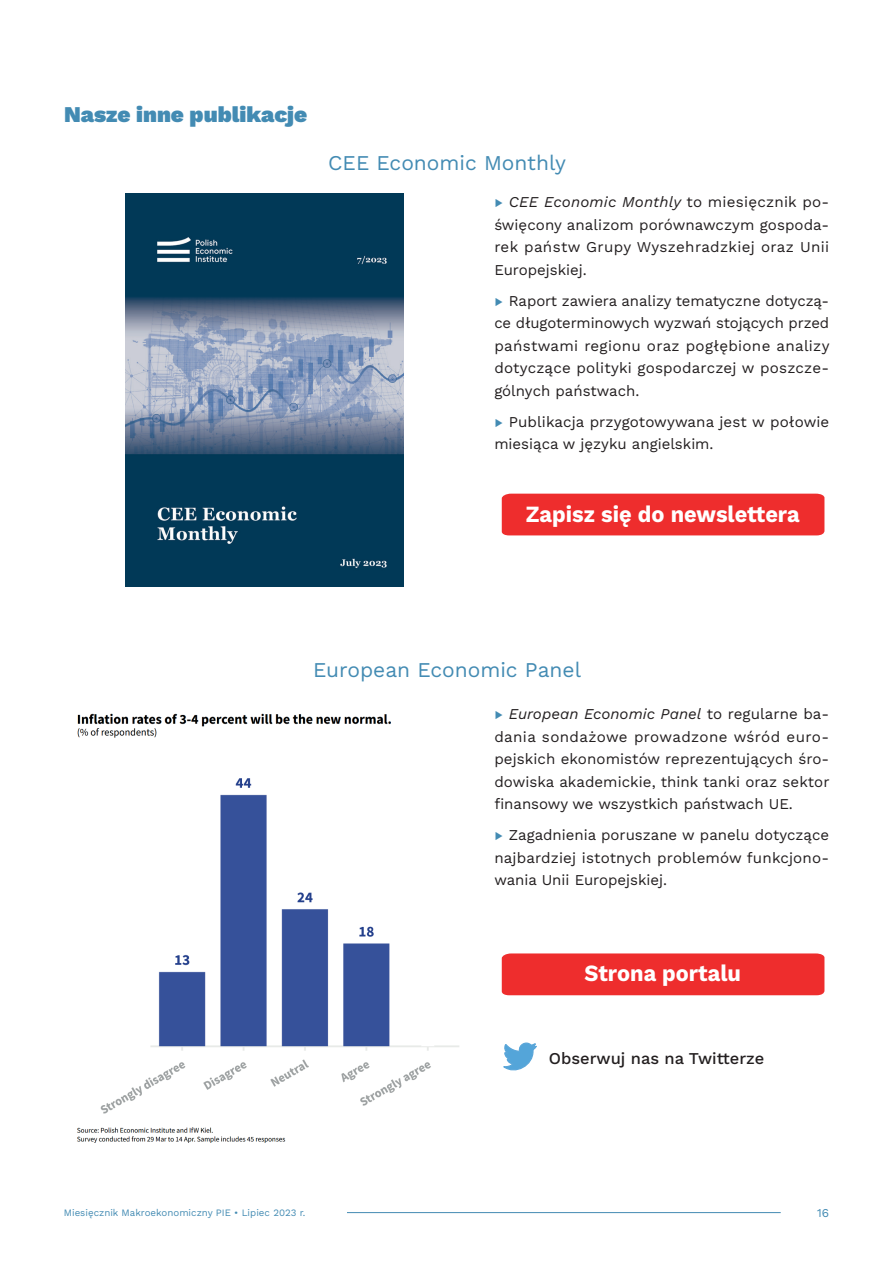
<style>
.page{position:relative;width:893px;height:1263px;background:#fff}
.page>*{position:absolute;margin:0;border:0;box-sizing:border-box;transform-origin:0 0}
.t1{font:23.25px "Work Sans";color:#fff;scale:.94 1}
.t2{font:900 22.5px "Work Sans";color:#438bb3}
.t3{font:21px "Work Sans";color:#438bb3}
.t4{font:500 16.5px "Work Sans";color:#231f20}
.t5{font:15px/22.5px "Work Sans";letter-spacing:.005em;color:#231f20;text-align:justify}
.t6{font:12px "Work Sans";color:#438bb3}
.t7{font:9.75px "Work Sans";color:#438bb3}
.s1{font-size:12px;color:#438bb3}
.s2{font-style:italic}
</style>
<div class="page">
<hr style="left:347px;top:1212px;width:434px;height:1px;background:#438bb3">
<img style="left:126px;top:193px;width:278px;height:394px">
<img style="left:77px;top:713px;width:382px;height:430px">
<div style="left:502px;top:494px;width:322px;height:41px;background:#ee2d2d"></div>
<div style="left:502px;top:953px;width:322px;height:42px;background:#ee2d2d"></div>
<svg style="left:503px;top:1042px;width:34px;height:28px"></svg>
<h2 class="t2" style="left:64px;top:97px;width:245px">Nasze inne publikacje</h2>
<h3 class="t3" style="left:328px;top:147px;width:239px">CEE Economic Monthly</h3>
<p class="t5" style="left:494px;top:190px;width:336px"><span class="s1">▶</span> <span class="s2">CEE Economic Monthly</span> to miesięcznik po&shy;święcony analizom porównawczym gospoda&shy;rek państw Grupy Wyszehradzkiej oraz Unii Europejskiej.</p>
<p class="t5" style="left:494px;top:289px;width:337px"><span class="s1">▶</span> Raport zawiera analizy tematyczne dotyczą&shy;ce długoterminowych wyzwań stojących przed państwami regionu oraz pogłębione analizy dotyczące polityki gospodarczej w poszcze&shy;gólnych państwach.</p>
<p class="t5" style="left:494px;top:410px;width:336px"><span class="s1">▶</span> Publikacja przygotowywana jest w połowie miesiąca w języku angielskim.</p>
<h1 class="t1" style="left:526px;top:496px;width:293px">Zapisz się do newslettera</h1>
<h3 class="t3" style="left:313px;top:654px;width:269px">European Economic Panel</h3>
<p class="t5" style="left:494px;top:702px;width:337px"><span class="s1">▶</span> <span class="s2">European Economic Panel</span> to regularne ba&shy;dania sondażowe prowadzone wśród euro&shy;pejskich ekonomistów reprezentujących śro&shy;dowiska akademickie, think tanki oraz sektor finansowy we wszystkich państwach UE.</p>
<p class="t5" style="left:494px;top:823px;width:336px"><span class="s1">▶</span> Zagadnienia poruszane w panelu dotyczące najbardziej istotnych problemów funkcjono&shy;wania Unii Europejskiej.</p>
<h1 class="t1" style="left:584px;top:956px;width:168px">Strona portalu</h1>
<p class="t4" style="left:549px;top:1046px;width:217px">Obserwuj nas na Twitterze</p>
<p class="t7" style="left:64px;top:1205px;width:243px">Miesięcznik Makroekonomiczny PIE • Lipiec 2023 r.</p>
<p class="t6" style="left:817px;top:1204px;width:13px">16</p>
</div>
